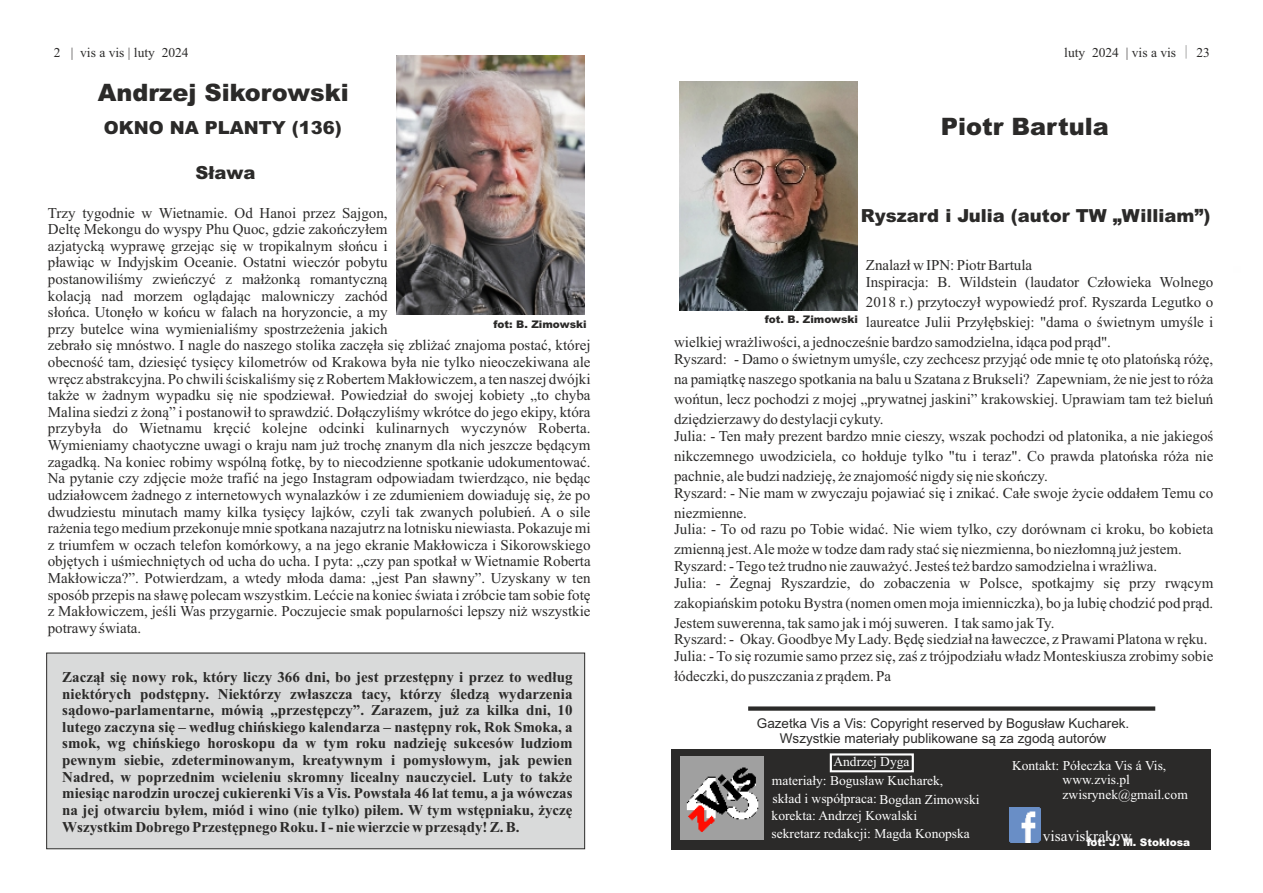
<style>
.page{position:relative;width:1263px;height:893px;background:#fff}
.page>*{position:absolute;margin:0;border:0;box-sizing:border-box;transform-origin:0 0}
.t1{font:900 24px "Arial";color:#2b2a29}
.t2{font:900 18px "Arial";color:#2b2a29}
.t3{font:15.15px "Times New Roman";color:#fefefe}
.t4{font:15px/16.6px "Times New Roman";color:#2b2a29}
.t5{font:700 15px/16.6px "Times New Roman";color:#2b2a29;text-align:justify}
.t6{font:13.5px/13.5px "Times New Roman";color:#fefefe}
.t7{font:13.5px/15.1px "Arial";color:#2b2a29;text-align:center}
.t8{font:13.5px "Times New Roman";color:#2b2a29}
.t9{font:900 10.5px "Arial";color:#2b2a29}
.t10{font:900 10.5px "Arial";color:#fefefe}
.s1{font-family:"Adobe Fangsong Std"}
.s2{color:#2b2a29}
</style>
<div class="page">
<img style="left:396px;top:55px;width:188px;height:259px">
<div style="left:672px;top:749px;width:539px;height:101px;background:#2b2a29"></div>
<img style="left:1010px;top:808px;width:30px;height:34px">
<img style="left:681px;top:757px;width:83px;height:83px">
<div style="left:830px;top:753px;width:84px;height:19px;border:2px solid #fefefe"></div>
<div style="left:748px;top:706px;width:407px;height:5px;background:#2b2a29"></div>
<div style="left:46px;top:652px;width:539px;height:198px;background:#d9dada"></div>
<img style="left:680px;top:81px;width:177px;height:229px">
<p class="t8" style="left:54px;top:48px;width:136px">2 | vis a vis | luty 2024</p>
<p class="t8" style="left:1064px;top:48px;width:147px">luty 2024 | vis a vis <span class="s1">│</span> 23</p>
<h1 class="t1" style="left:98px;top:84px;width:252px">Andrzej Sikorowski</h1>
<p class="t2" style="left:104px;top:121px;width:239px">OKNO NA PLANTY (136)</p>
<h1 class="t1" style="left:941px;top:118px;width:169px">Piotr Bartula</h1>
<p class="t2" style="left:196px;top:166px;width:61px">Sława</p>
<p class="t4" style="left:48px;top:206px;width:544px">Trzy tygodnie w Wietnamie. Od Hanoi przez Sajgon,<br>Deltę Mekongu do wyspy Phu Quoc, gdzie zakończyłem<br>azjatycką wyprawę grzejąc się w tropikalnym słońcu i<br>pławiąc w Indyjskim Oceanie. Ostatni wieczór pobytu<br>postanowiliśmy zwieńczyć z małżonką romantyczną<br>kolacją nad morzem oglądając malowniczy zachód<br>słońca. Utonęło w końcu w falach na horyzoncie, a my<br>przy butelce wina wymienialiśmy spostrzeżenia jakich<br>zebrało się mnóstwo. I nagle do naszego stolika zaczęła się zbliżać znajoma postać, której obecność tam, dziesięć tysięcy kilometrów od Krakowa była nie tylko nieoczekiwana ale wręcz abstrakcyjna. Po chwili ściskaliśmy się z Robertem Makłowiczem, a ten naszej dwójki także w żadnym wypadku się nie spodziewał. Powiedział do swojej kobiety „to chyba Malina siedzi z żoną” i postanowił to sprawdzić. Dołączyliśmy wkrótce do jego ekipy, która przybyła do Wietnamu kręcić kolejne odcinki kulinarnych wyczynów Roberta.<br>Wymieniamy chaotyczne uwagi o kraju nam już trochę znanym dla nich jeszcze będącym zagadką. Na koniec robimy wspólną fotkę, by to niecodzienne spotkanie udokumentować.<br>Na pytanie czy zdjęcie może trafić na jego Instagram odpowiadam twierdząco, nie będąc udziałowcem żadnego z internetowych wynalazków i ze zdumieniem dowiaduję się, że po dwudziestu minutach mamy kilka tysięcy lajków, czyli tak zwanych polubień. A o sile rażenia tego medium przekonuje mnie spotkana nazajutrz na lotnisku niewiasta. Pokazuje mi z triumfem w oczach telefon komórkowy, a na jego ekranie Makłowicza i Sikorowskiego objętych i uśmiechniętych od ucha do ucha. I pyta: „czy pan spotkał w Wietnamie Roberta Makłowicza?”. Potwierdzam, a wtedy młoda dama: „jest Pan sławny”. Uzyskany w ten sposób przepis na sławę polecam wszystkim. Lećcie na koniec świata i zróbcie tam sobie fotę z Makłowiczem, jeśli Was przygarnie. Poczujecie smak popularności lepszy niż wszystkie potrawy świata.</p>
<p class="t9" style="left:493px;top:320px;width:95px">fot: B. Zimowski</p>
<p class="t5" style="left:62px;top:670px;width:512px">Zaczął się nowy rok, który liczy 366 dni, bo jest przestępny i przez to według niektórych podstępny. Niektórzy zwłaszcza tacy, którzy śledzą wydarzenia sądowo-parlamentarne, mówią „przestępczy”. Zarazem, już za kilka dni, 10 lutego zaczyna się – według chińskiego kalendarza – następny rok, Rok Smoka, a smok, wg chińskiego horoskopu da w tym roku nadzieję sukcesów ludziom pewnym siebie, zdeterminowanym, kreatywnym i pomysłowym, jak pewien Nadred, w poprzednim wcieleniu skromny licealny nauczyciel. Luty to także miesiąc narodzin uroczej cukierenki Vis a Vis. Powstała 46 lat temu, a ja wówczas na jej otwarciu byłem, miód i wino (nie tylko) piłem. W tym wstępniaku, życzę Wszystkim Dobrego Przestępnego Roku. I - nie wierzcie w przesądy! Z. B.</p>
<p class="t2" style="left:861px;top:209px;width:351px">Ryszard i Julia (autor TW „William”)</p>
<p class="t4" style="left:866px;top:258px;width:349px">Znalazł w IPN: Piotr Bartula<br>Inspiracja: B. Wildstein (laudator Człowieka Wolnego</p>
<p class="t4" style="left:866px;top:295px;width:349px">2018 r.) przytoczył wypowiedź prof. Ryszarda Legutko o</p>
<p class="t4" style="left:866px;top:315px;width:349px">laureatce Julii Przyłębskiej: "dama o świetnym umyśle i</p>
<p class="t4" style="left:674px;top:335px;width:438px">wielkiej wrażliwości, a jednocześnie bardzo samodzielna, idąca pod prąd".</p>
<p class="t4" style="left:674px;top:350px;width:541px;line-height:20.1px;text-align:justify">Ryszard: - Damo o świetnym umyśle, czy zechcesz przyjąć ode mnie tę oto platońską różę, na pamiątkę naszego spotkania na balu u Szatana z Brukseli? Zapewniam, że nie jest to róża wońtun, lecz pochodzi z mojej „prywatnej jaskini” krakowskiej. Uprawiam tam też bieluń dziędzierzawy do destylacji cykuty.</p>
<p class="t4" style="left:674px;top:427px;width:541px;line-height:20.1px;text-align:justify">Julia: - Ten mały prezent bardzo mnie cieszy, wszak pochodzi od platonika, a nie jakiegoś nikczemnego uwodziciela, co hołduje tylko "tu i teraz". Co prawda platońska róża nie pachnie, ale budzi nadzieję, że znajomość nigdy się nie skończy.</p>
<p class="t4" style="left:674px;top:484px;width:541px;line-height:20.1px">Ryszard: - Nie mam w zwyczaju pojawiać się i znikać. Całe swoje życie oddałem Temu co niezmienne.</p>
<p class="t4" style="left:674px;top:521px;width:541px;line-height:20.1px">Julia: - To od razu po Tobie widać. Nie wiem tylko, czy dorównam ci kroku, bo kobieta zmienną jest. Ale może w todze dam rady stać się niezmienna, bo niezłomną już jestem.</p>
<p class="t4" style="left:674px;top:559px;width:541px">Ryszard: - Tego też trudno nie zauważyć. Jesteś też bardzo samodzielna i wrażliwa.<br>Julia: - Żegnaj Ryszardzie, do zobaczenia w Polsce, spotkajmy się przy rwącym</p>
<p class="t4" style="left:674px;top:594px;width:541px;line-height:20.1px">zakopiańskim potoku Bystra (nomen omen moja imienniczka), bo ja lubię chodzić pod prąd.<br>Jestem suwerenna, tak samo jak i mój suweren. I tak samo jak Ty.</p>
<p class="t4" style="left:674px;top:633px;width:541px">Ryszard: - Okay. Goodbye My Lady. Będę siedział na ławeczce, z Prawami Platona w ręku.<br>Julia: - To się rozumie samo przez się, zaś z trójpodziału władz Monteskiusza zrobimy sobie</p>
<p class="t4" style="left:674px;top:669px;width:218px">łódeczki, do puszczania z prądem. Pa</p>
<p class="t9" style="left:765px;top:315px;width:95px">fot. B. Zimowski</p>
<p class="t7" style="left:757px;top:717px;width:374px">Gazetka Vis a Vis: Copyright reserved by Bogusław Kucharek.<br>Wszystkie materiały publikowane są za zgodą autorów</p>
<p class="t6" style="left:771px;top:754px;width:173px;line-height:18.6px"><span class="s2">wstępniak:</span> Andrzej Dyga materiały: Bogusław Kucharek,</p>
<p class="t6" style="left:772px;top:809px;width:200px;line-height:17.2px">korekta: Andrzej Kowalski<br>sekretarz redakcji: Magda Konopska</p>
<p class="t6" style="left:1062px;top:760px;width:105px;text-indent:-51px">Kontakt: Półeczka Vis á Vis, www.zvis.pl</p>
<p class="t6" style="left:773px;top:793px;width:208px">skład i współpraca: Bogdan Zimowski</p>
<p class="t6" style="left:1062px;top:789px;width:127px">zwisrynek@gmail.com</p>
<p class="t3" style="left:1043px;top:830px;width:90px">visaviskrakow</p>
<p class="t10" style="left:1087px;top:838px;width:105px">fot: J. M. Stokłosa</p>
</div>
